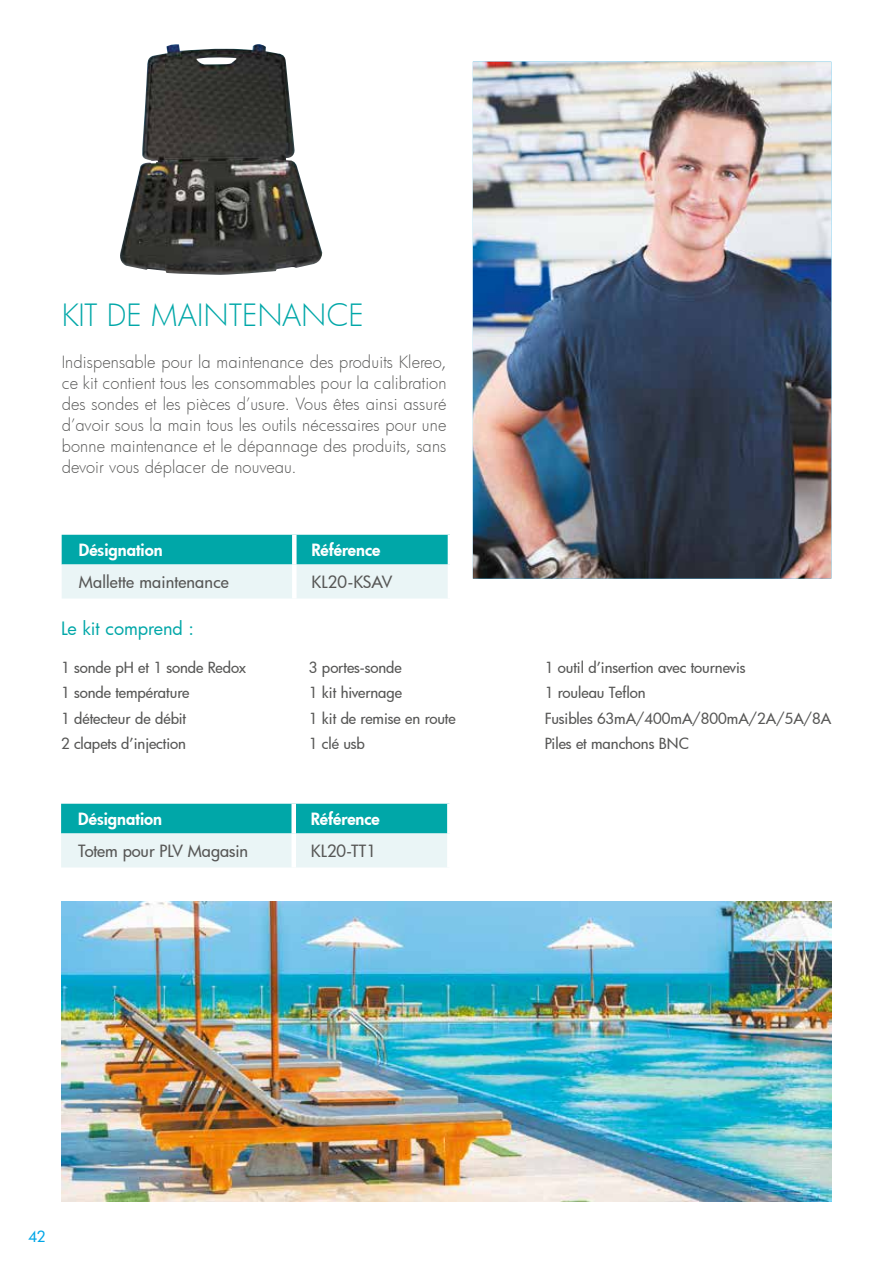
<style>
.page{position:relative;width:893px;height:1263px;background:#fff}
.page>*{position:absolute;margin:0;border:0;box-sizing:border-box;transform-origin:0 0}
.t1{font:300 30px "Futura";color:#00a7a8}
.t2{font:18px "Futura";color:#00a7a8}
.t3{font:300 16.5px/21px "Futura";letter-spacing:.005em;color:#575756;text-align:justify}
.t4{font:500 16.5px "Futura";color:#575756}
.t5{font:800 16.5px "Futura";color:#fff}
.t6{font:500 15px/25.5px "Futura";letter-spacing:-.005em;color:#575756}
.t7{font:500 15px "Futura";color:#00a6e7}
</style>
<div class="page">
<img style="left:120px;top:44px;width:203px;height:231px">
<svg style="left:62px;top:535px;width:386px;height:63px;background:#7dd0d1"></svg>
<div style="left:292px;top:535px;width:5px;height:29px;background:#fff"></div>
<div style="left:292px;top:564px;width:5px;height:34px;background:#fff"></div>
<img style="left:473px;top:62px;width:358px;height:517px">
<svg style="left:61px;top:804px;width:386px;height:63px;background:#7dd0d1"></svg>
<div style="left:291px;top:804px;width:5px;height:29px;background:#fff"></div>
<div style="left:291px;top:833px;width:5px;height:34px;background:#fff"></div>
<img style="left:62px;top:901px;width:769px;height:300px">
<h1 class="t1" style="left:62px;top:295px;width:304px">KIT DE MAINTENANCE</h1>
<p class="t3" style="left:62px;top:351px;width:386px">Indispensable pour la maintenance des produits Klereo, ce kit contient tous les consommables pour la calibration des sondes et les pièces d’usure. Vous êtes ainsi assuré d’avoir sous la main tous les outils nécessaires pour une bonne maintenance et le dépannage des produits, sans devoir vous déplacer de nouveau.</p>
<p class="t5" style="left:79px;top:539px;width:86px">Désignation</p>
<p class="t5" style="left:311px;top:539px;width:70px">Référence</p>
<p class="t4" style="left:79px;top:570px;width:152px">Mallette maintenance</p>
<p class="t4" style="left:311px;top:570px;width:83px">KL20-KSAV</p>
<p class="t2" style="left:61px;top:616px;width:134px">Le kit comprend :</p>
<p class="t6" style="left:61px;top:654px;width:187px">1 sonde pH et 1 sonde Redox<br>1 sonde température<br>1 détecteur de débit<br>2 clapets d’injection</p>
<p class="t6" style="left:309px;top:654px;width:148px">3 portes-sonde<br>1 kit hivernage<br>1 kit de remise en route<br>1 clé usb</p>
<p class="t6" style="left:545px;top:654px;width:288px">1 outil d’insertion avec tournevis<br>1 rouleau Teflon<br>Fusibles 63mA/400mA/800mA/2A/5A/8A<br>Piles et manchons BNC</p>
<p class="t5" style="left:78px;top:808px;width:86px">Désignation</p>
<p class="t5" style="left:311px;top:808px;width:70px">Référence</p>
<p class="t4" style="left:78px;top:839px;width:172px">Totem pour PLV Magasin</p>
<p class="t4" style="left:311px;top:839px;width:67px">KL20-TT1</p>
<p class="t7" style="left:29px;top:1226px;width:18px">42</p>
</div>
